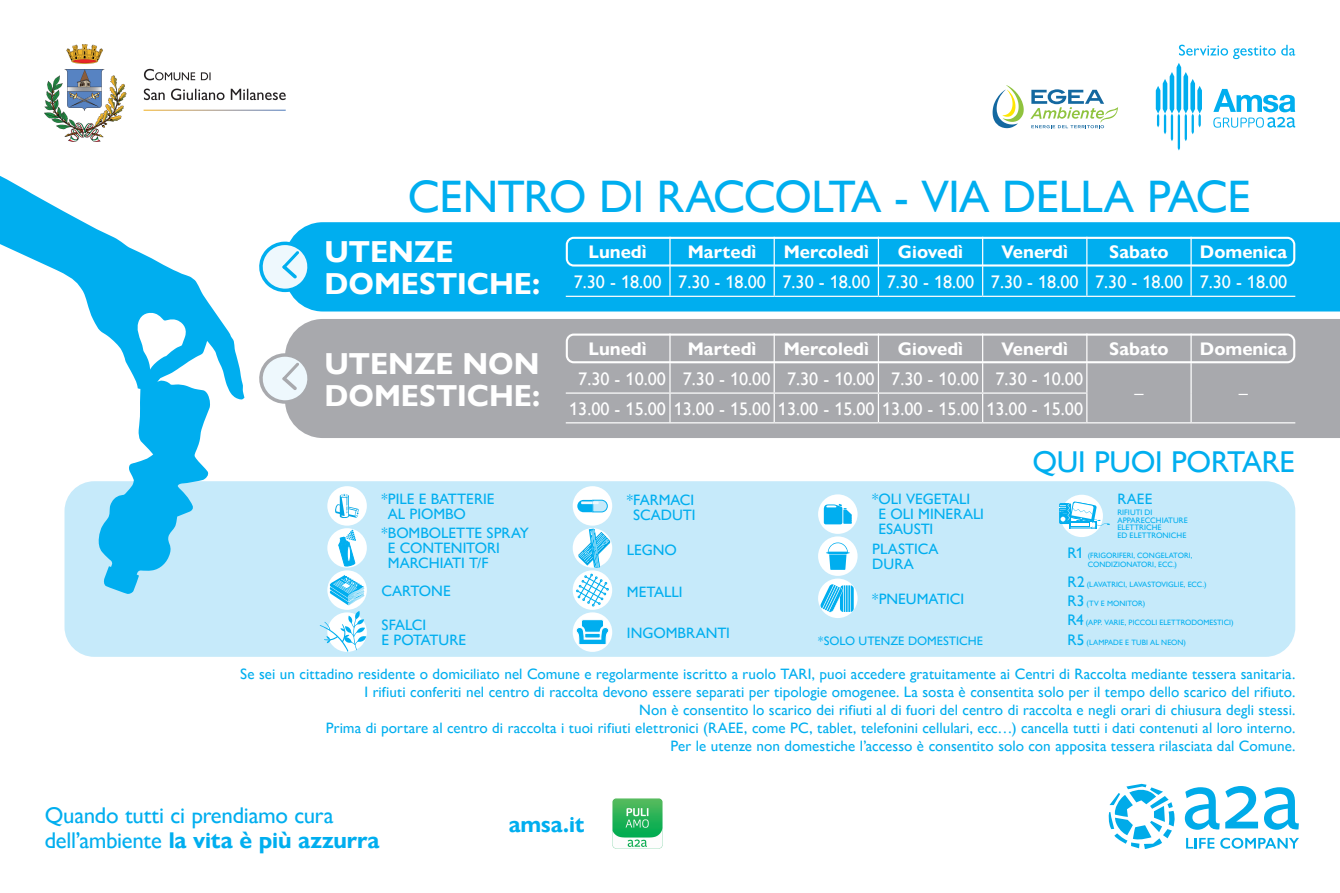
<style>
.page{position:relative;width:1340px;height:893px;background:#fff}
.page>*{position:absolute;margin:0;border:0;box-sizing:border-box;transform-origin:0 0}
.t1{font:500 45.5px "Gill Sans Nova";letter-spacing:-.015em;color:#00aeef}
.t2{font:700 30.34px/32.1px "Gill Sans Nova";color:#fff}
.t3{font:500 30.1px "Gill Sans Nova";letter-spacing:-.015em;color:#00aeef}
.t4{font:500 22.75px/24.8px "Gill Sans Nova";letter-spacing:-.015em;color:#00aeef}
.t5{font:700 22.4px "Gill Sans Nova";letter-spacing:-.01em;color:#00aeef}
.t6{font:500 18.2px "Gill Sans Nova";color:#fff}
.t7{font:700 18.2px "Gill Sans Nova";color:#fff}
.t8{font:500 15.05px/15px "Gill Sans Nova";color:#00aeef}
.t9{font:500 12.25px "Gill Sans Nova";letter-spacing:-.005em;color:#00aeef}
.t10{font:500 7.91px/7.9px "Gill Sans Nova";letter-spacing:.005em;color:#00aeef}
.t11{font:500 7.7px/9.3px "Gill Sans Nova";color:#00aeef;text-align:center}
.s1{color:#a8a9ad}
.s2{font-size:15.29px}
.s3{font-weight:700}
</style>
<div class="page">
<img style="left:612px;top:798px;width:51px;height:51px">
<svg style="left:1108px;top:784px;width:67px;height:65px"></svg>
<svg style="left:1184px;top:787px;width:35px;height:43px"></svg>
<svg style="left:1225px;top:786px;width:32px;height:42px"></svg>
<svg style="left:1264px;top:787px;width:34px;height:43px"></svg>
<svg style="left:1186px;top:838px;width:28px;height:10px"></svg>
<svg style="left:1220px;top:838px;width:78px;height:11px"></svg>
<div style="left:64px;top:481px;width:1231px;height:176px;background:#c6eafa;border-radius:30px"></div>
<div style="left:1060px;top:495px;width:42px;height:42px;background:#fff;border-radius:50%"></div>
<svg style="left:1059px;top:501px;width:50px;height:28px"></svg>
<div style="left:285px;top:222px;width:1054px;height:89px;background:#00aeef"></div>
<svg style="left:259px;top:241px;width:55px;height:51px"></svg>
<hr style="left:669px;top:237px;width:1px;height:30px;background:#fff">
<hr style="left:773px;top:237px;width:1px;height:30px;background:#fff">
<hr style="left:877px;top:237px;width:2px;height:30px;background:#fff">
<hr style="left:982px;top:237px;width:1px;height:30px;background:#fff">
<hr style="left:1086px;top:237px;width:1px;height:30px;background:#fff">
<hr style="left:1190px;top:237px;width:1px;height:30px;background:#fff">
<svg style="left:669px;top:267px;width:1px;height:29px"></svg>
<svg style="left:773px;top:267px;width:1px;height:29px"></svg>
<hr style="left:877px;top:267px;width:2px;height:29px;background:#fff">
<svg style="left:982px;top:267px;width:1px;height:29px"></svg>
<svg style="left:1086px;top:267px;width:1px;height:29px"></svg>
<svg style="left:1190px;top:267px;width:1px;height:29px"></svg>
<hr style="left:566px;top:296px;width:104px;height:1px;background:#fff">
<hr style="left:670px;top:296px;width:104px;height:1px;background:#fff">
<hr style="left:774px;top:296px;width:104px;height:1px;background:#fff">
<hr style="left:878px;top:296px;width:104px;height:1px;background:#fff">
<hr style="left:982px;top:296px;width:104px;height:1px;background:#fff">
<hr style="left:1086px;top:296px;width:105px;height:1px;background:#fff">
<hr style="left:1191px;top:296px;width:104px;height:1px;background:#fff">
<div style="left:566px;top:237px;width:729px;height:30px;border:2px solid #fff;border-radius:7px"></div>
<div style="left:285px;top:319px;width:1054px;height:119px;background:#a8a9ad"></div>
<svg style="left:259px;top:353px;width:55px;height:51px"></svg>
<hr style="left:877px;top:334px;width:2px;height:29px;background:#fff">
<svg style="left:1190px;top:337px;width:1px;height:23px"></svg>
<hr style="left:877px;top:363px;width:2px;height:29px;background:#fff">
<hr style="left:1190px;top:363px;width:1px;height:30px;background:#fff">
<hr style="left:566px;top:392px;width:104px;height:2px;background:#fff">
<hr style="left:670px;top:392px;width:104px;height:2px;background:#fff">
<svg style="left:669px;top:337px;width:1px;height:85px"></svg>
<hr style="left:774px;top:392px;width:104px;height:2px;background:#fff">
<svg style="left:773px;top:337px;width:1px;height:85px"></svg>
<hr style="left:878px;top:392px;width:104px;height:2px;background:#fff">
<hr style="left:877px;top:394px;width:2px;height:28px;background:#fff">
<hr style="left:982px;top:392px;width:105px;height:2px;background:#fff">
<svg style="left:982px;top:337px;width:1px;height:85px"></svg>
<svg style="left:1086px;top:337px;width:1px;height:85px"></svg>
<svg style="left:1190px;top:393px;width:1px;height:29px"></svg>
<hr style="left:566px;top:422px;width:104px;height:1px;background:#fff">
<hr style="left:670px;top:422px;width:104px;height:1px;background:#fff">
<hr style="left:774px;top:422px;width:104px;height:1px;background:#fff">
<hr style="left:878px;top:422px;width:104px;height:1px;background:#fff">
<hr style="left:982px;top:422px;width:104px;height:1px;background:#fff">
<hr style="left:1086px;top:422px;width:105px;height:1px;background:#fff">
<hr style="left:1191px;top:422px;width:104px;height:1px;background:#fff">
<div style="left:566px;top:334px;width:729px;height:29px;border:2px solid #fff;border-radius:7px"></div>
<svg style="left:95px;top:400px;width:116px;height:194px"></svg>
<svg style="left:0;top:176px;width:245px;height:224px"></svg>
<div style="left:818px;top:494px;width:39px;height:40px;background:#fff;border-radius:50%"></div>
<svg style="left:823px;top:504px;width:28px;height:20px"></svg>
<div style="left:818px;top:579px;width:39px;height:39px;background:#fff;border-radius:50%"></div>
<svg style="left:820px;top:584px;width:33px;height:28px"></svg>
<div style="left:818px;top:536px;width:39px;height:40px;background:#fff;border-radius:50%"></div>
<svg style="left:826px;top:542px;width:23px;height:28px"></svg>
<svg style="left:572px;top:570px;width:40px;height:40px"></svg>
<svg style="left:572px;top:528px;width:40px;height:40px"></svg>
<svg style="left:576px;top:529px;width:34px;height:78px"></svg>
<div style="left:572px;top:486px;width:40px;height:40px;background:#fff;border-radius:50%"></div>
<svg style="left:577px;top:500px;width:31px;height:12px"></svg>
<div style="left:572px;top:612px;width:40px;height:40px;background:#fff;border-radius:50%"></div>
<svg style="left:576px;top:619px;width:33px;height:26px"></svg>
<svg style="left:327px;top:570px;width:40px;height:40px"></svg>
<svg style="left:330px;top:575px;width:34px;height:30px"></svg>
<div style="left:327px;top:528px;width:40px;height:40px;background:#fff;border-radius:50%"></div>
<svg style="left:338px;top:530px;width:18px;height:36px"></svg>
<hr style="left:347px;top:546px;width:3px;height:16px;background:#fff;border-radius:50%">
<div style="left:347px;top:545px;width:4px;height:17px;border:1px solid #00aeef;border-radius:50%"></div>
<div style="left:327px;top:486px;width:40px;height:40px;background:#fff;border-radius:50%"></div>
<svg style="left:335px;top:494px;width:24px;height:24px"></svg>
<svg style="left:320px;top:611px;width:46px;height:41px"></svg>
<img style="left:45px;top:45px;width:240px;height:96px">
<svg style="left:1155px;top:45px;width:140px;height:105px"></svg>
<svg style="left:992px;top:85px;width:31px;height:43px"></svg>
<svg style="left:1030px;top:89px;width:88px;height:39px"></svg>
<h1 class="t1" style="left:408px;top:169px;width:844px">CENTRO DI RACCOLTA - VIA DELLA PACE</h1>
<p class="t7" style="left:588px;top:241px;width:60px">Lunedì</p>
<p class="t7" style="left:687px;top:241px;width:70px">Martedì</p>
<p class="t7" style="left:783px;top:241px;width:87px">Mercoledì</p>
<p class="t7" style="left:898px;top:241px;width:67px">Giovedì</p>
<p class="t7" style="left:1001px;top:241px;width:68px">Venerdì</p>
<p class="t7" style="left:1109px;top:241px;width:61px">Sabato</p>
<p class="t7" style="left:1199px;top:241px;width:89px">Domenica</p>
<p class="t6" style="left:573px;top:270px;width:715px">7.30 - 18.00 7.30 - 18.00 7.30 - 18.00 7.30 - 18.00 7.30 - 18.00 7.30 - 18.00 7.30 - 18.00</p>
<h2 class="t2" style="left:324px;top:235px;width:217px">UTENZE<br>DOMESTICHE:</h2>
<h2 class="t2" style="left:324px;top:347px;width:217px">UTENZE NON<br>DOMESTICHE:</h2>
<p class="t8" style="left:388px;top:491px;width:108px;text-indent:-6px">*PILE E BATTERIE<br>AL PIOMBO</p>
<p class="t8" style="left:388px;top:526px;width:142px;text-indent:-6px">*BOMBOLETTE SPRAY<br>E CONTENITORI<br>MARCHIATI T/F</p>
<p class="t8" style="left:381px;top:583px;width:71px">CARTONE</p>
<p class="t8" style="left:381px;top:617px;width:86px">SFALCI<br>E POTATURE</p>
<p class="t7" style="left:588px;top:338px;width:60px">Lunedì</p>
<p class="t7" style="left:687px;top:338px;width:70px">Martedì</p>
<p class="t7" style="left:783px;top:338px;width:87px">Mercoledì</p>
<p class="t7" style="left:898px;top:338px;width:67px">Giovedì</p>
<p class="t7" style="left:1001px;top:338px;width:68px">Venerdì</p>
<p class="t7" style="left:1109px;top:338px;width:61px">Sabato</p>
<p class="t7" style="left:1199px;top:338px;width:89px">Domenica</p>
<p class="t6" style="left:569px;top:367px;width:515px"><span class="s1">1</span>7.30 - 10.00 <span class="s1">1</span>7.30 - 10.00 <span class="s1">1</span>7.30 - 10.00 <span class="s1">1</span>7.30 - 10.00 <span class="s1">1</span>7.30 - 10.00</p>
<p class="t6" style="left:1134px;top:382px;width:11px">–</p>
<p class="t6" style="left:1238px;top:382px;width:11px">–</p>
<p class="t6" style="left:569px;top:397px;width:515px">13.00 - 15.00 13.00 - 15.00 13.00 - 15.00 13.00 - 15.00 13.00 - 15.00</p>
<p class="t8" style="left:627px;top:492px;width:70px;text-align:center">*FARMACI<br>SCADUTI</p>
<p class="t8" style="left:627px;top:542px;width:51px">LEGNO</p>
<p class="t8" style="left:627px;top:584px;width:57px">METALLI</p>
<p class="t8" style="left:627px;top:625px;width:105px">INGOMBRANTI</p>
<p class="t8" style="left:878px;top:491px;width:107px;text-indent:-6px">*OLI VEGETALI<br>E OLI MINERALI<br>ESAUSTI</p>
<p class="t8" style="left:872px;top:541px;width:68px">PLASTICA<br>DURA</p>
<p class="t8" style="left:872px;top:591px;width:93px">*PNEUMATICI</p>
<p class="t9" style="left:818px;top:633px;width:167px">*SOLO UTENZE DOMESTICHE</p>
<h3 class="t3" style="left:1032px;top:444px;width:264px">QUI PUOI PORTARE</h3>
<p class="t8" style="left:1117px;top:491px;width:37px">RAEE</p>
<p class="t10" style="left:1117px;top:508px;width:72px">RIFIUTI DI<br>APPARECCHIATURE<br>ELETTRICHE<br>ED ELETTRONICHE</p>
<p class="t11" style="left:1067px;top:551px;width:126px"><span class="s2">R1</span> (FRIGORIFERI, CONGELATORI,<br>CONDIZIONATORI, ECC.)</p>
<p class="t11" style="left:1067px;top:579px;width:140px"><span class="s2">R2</span> (LAVATRICI, LAVASTOVIGLIE, ECC.)</p>
<p class="t11" style="left:1067px;top:599px;width:79px"><span class="s2">R3</span> (TV E MONITOR)</p>
<p class="t11" style="left:1067px;top:618px;width:168px"><span class="s2">R4</span> (APP. VARIE, PICCOLI ELETTRODOMESTICI)</p>
<p class="t11" style="left:1067px;top:637px;width:120px"><span class="s2">R5</span> (LAMPADE E TUBI AL NEON)</p>
<p class="t8" style="left:240px;top:664px;width:1056px;line-height:18.1px;text-align:right">Se sei un cittadino residente o domiciliato nel Comune e regolarmente iscritto a ruolo TARI, puoi accedere gratuitamente ai Centri di Raccolta mediante tessera sanitaria.<br>I rifiuti conferiti nel centro di raccolta devono essere separati per tipologie omogenee. La sosta è consentita solo per il tempo dello scarico del rifiuto.<br>Non è consentito lo scarico dei rifiuti al di fuori del centro di raccolta e negli orari di chiusura degli stessi.<br>Prima di portare al centro di raccolta i tuoi rifiuti elettronici (RAEE, come PC, tablet, telefonini cellulari, ecc…) cancella tutti i dati contenuti al loro interno.<br>Per le utenze non domestiche l’accesso è consentito solo con apposita tessera rilasciata dal Comune.</p>
<h3 class="t4" style="left:45px;top:803px;width:336px">Quando tutti ci prendiamo cura dell’ambiente <span class="s3">la vita è più azzurra</span></h3>
<h3 class="t5" style="left:508px;top:810px;width:77px">amsa.it</h3>
</div>
